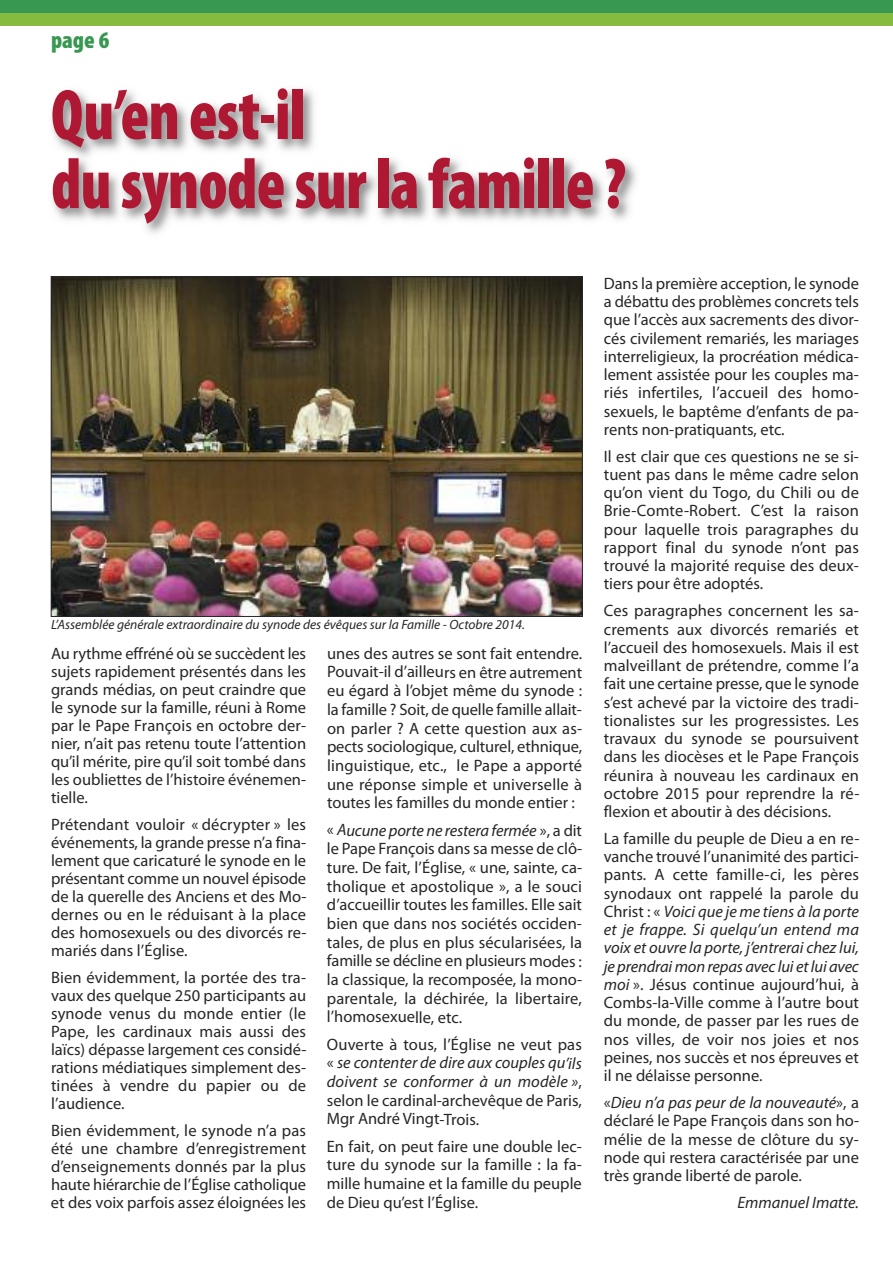
<style>
.page{position:relative;width:893px;height:1263px;background:#fff}
.page>*{position:absolute;margin:0;border:0;box-sizing:border-box;transform-origin:0 0}
.t1{font:900 condensed 72px/69px "Myriad Pro";letter-spacing:-.01em;color:#ae1833;scale:.9 1}
.t2{font:900 condensed 24px "Myriad Pro";color:#389851}
.t3{font:16.5px/18.3px "Myriad Pro";color:#272627;text-align:justify}
.t4{font:italic 16.5px "Myriad Pro";color:#272627}
.t5{font:italic 13.5px "Myriad Pro";color:#272627}
.s1{font-style:italic}
</style>
<div class="page">
<div style="left:0;top:0;width:893px;height:13px;background:#389851"></div>
<div style="left:0;top:13px;width:893px;height:13px;background:#85bc3f"></div>
<img style="left:52px;top:89px;width:584px;height:145px">
<img style="left:53px;top:278px;width:528px;height:337px">
<h2 class="t2" style="left:51px;top:32px;width:60px">page 6</h2>
<h1 class="t1" style="left:51px;top:87px;width:640px">Qu’en est-il<br>du synode surla famille ?</h1>
<p class="t5" style="left:51px;top:619px;width:475px">L’Assemblée générale extraordinaire du synode des évêques sur la Famille - Octobre 2014.</p>
<p class="t3" style="left:51px;top:645px;width:257px">Au rythme effréné où se succèdent les sujets rapidement présentés dans les grands médias, on peut craindre que le synode sur la famille, réuni à Rome par le Pape François en octobre der&shy;nier, n’ait pas retenu toute l’attention qu’il mérite, pire qu’il soit tombé dans les oubliettes de l’histoire événemen&shy;tielle.</p>
<p class="t3" style="left:51px;top:816px;width:257px">Prétendant vouloir « décrypter » les événements, la grande presse n’a fina&shy;lement que caricaturé le synode en le présentant comme un nouvel épisode de la querelle des Anciens et des mo&shy;dernes ou en le réduisant à la place des homosexuels ou des divorcés re&shy;mariés dans l’église.</p>
<p class="t3" style="left:51px;top:969px;width:257px">Bien évidemment, la portée des tra&shy;vaux des quelque 250 participants au synode venus du monde entier (le Pape, les cardinaux mais aussi des laïcs) dépasse largement ces considé&shy;rations médiatiques simplement des&shy;tinées à vendre du papier ou de l’audience.</p>
<p class="t3" style="left:51px;top:1122px;width:257px">Bien évidemment, le synode n’a pas été une chambre d’enregistrement d’enseignements donnés par la plus haute hiérarchie de l’église catholique et des voix parfois assez éloignées les</p>
<p class="t3" style="left:327px;top:645px;width:257px;line-height:18.8px">unes des autres se sont fait entendre.<br>Pouvait-il d’ailleurs en être autrement eu égard à l’objet même du synode : la famille ? Soit, de quelle famille allait&shy;on parler ? A cette question aux as&shy;pects sociologique, culturel, ethnique, linguistique, etc., le Pape a apporté une réponse simple et universelle à toutes les familles du monde entier :</p>
<p class="t3" style="left:327px;top:822px;width:257px;line-height:18.8px">« <span class="s1">Aucune porte ne restera fermée</span> », a dit le Pape François dans sa messe de clô&shy;ture. De fait, l’église, « une, sainte, ca&shy;tholique et apostolique », a le souci d’accueillir toutes les familles. elle sait bien que dans nos sociétés occiden&shy;tales, de plus en plus sécularisées, la famille se décline en plusieurs modes : la classique, la recomposée, la mono&shy;parentale, la déchirée, la libertaire, l’homosexuelle, etc.</p>
<p class="t3" style="left:327px;top:1036px;width:257px;line-height:18.8px">ouverte à tous, l’église ne veut pas « <span class="s1">se contenter de dire aux couples qu’ils doivent se conformer à un modèle »</span>, selon le cardinal-archevêque de Paris, mgr André Vingt-trois.</p>
<p class="t3" style="left:327px;top:1138px;width:257px;line-height:18.8px">en fait, on peut faire une double lec&shy;ture du synode sur la famille : la fa&shy;mille humaine et la famille du peuple de Dieu qu’est l’église.</p>
<p class="t3" style="left:604px;top:275px;width:257px">Dans la première acception, le synode a débattu des problèmes concrets tels que l’accès aux sacrements des divor&shy;cés civilement remariés, les mariages interreligieux, la procréation médica&shy;lement assistée pour les couples ma&shy;riés infertiles, l’accueil des homo&shy;sexuels, le baptême d’enfants de pa&shy;rents non-pratiquants, etc.</p>
<p class="t3" style="left:604px;top:448px;width:257px">Il est clair que ces questions ne se si&shy;tuent pas dans le même cadre selon qu’on vient du togo, du Chili ou de Brie-Comte-Robert. C’est la raison pour laquelle trois paragraphes du rapport final du synode n’ont pas trouvé la majorité requise des deux&shy;tiers pour être adoptés.</p>
<p class="t3" style="left:604px;top:603px;width:257px">Ces paragraphes concernent les sa&shy;crements aux divorcés remariés et l’accueil des homosexuels. mais il est malveillant de prétendre, comme l’a fait une certaine presse, que le synode s’est achevé par la victoire des tradi&shy;tionalistes sur les progressistes. Les travaux du synode se poursuivent dans les diocèses et le Pape François réunira à nouveau les cardinaux en octobre 2015 pour reprendre la ré&shy;flexion et aboutir à des décisions.</p>
<p class="t3" style="left:604px;top:830px;width:257px">La famille du peuple de Dieu a en re&shy;vanche trouvé l’unanimité des partici&shy;pants. A cette famille-ci, les pères synodaux ont rappelé la parole du Christ : « <span class="s1">Voici que je me tiens à la porte et je frappe. Si quelqu’un entend ma voix et ouvre la porte, j’entrerai chez lui, je prendrai mon repas avec lui etlui avec moi</span> ». Jésus continue aujourd’hui, à Combs-la-Ville comme à l’autre bout du monde, de passer par les rues de nos villes, de voir nos joies et nos peines, nos succès et nos épreuves et il ne délaisse personne.</p>
<p class="t3" style="left:604px;top:1095px;width:257px">«<span class="s1">Dieu n’a pas peur de la nouveauté</span>», a déclaré le Pape François dans son ho&shy;mélie de la messe de clôture du sy&shy;node qui restera caractérisée par une très grande liberté de parole.</p>
<p class="t4" style="left:737px;top:1196px;width:123px">Emmanuel Imatte.</p>
</div>
